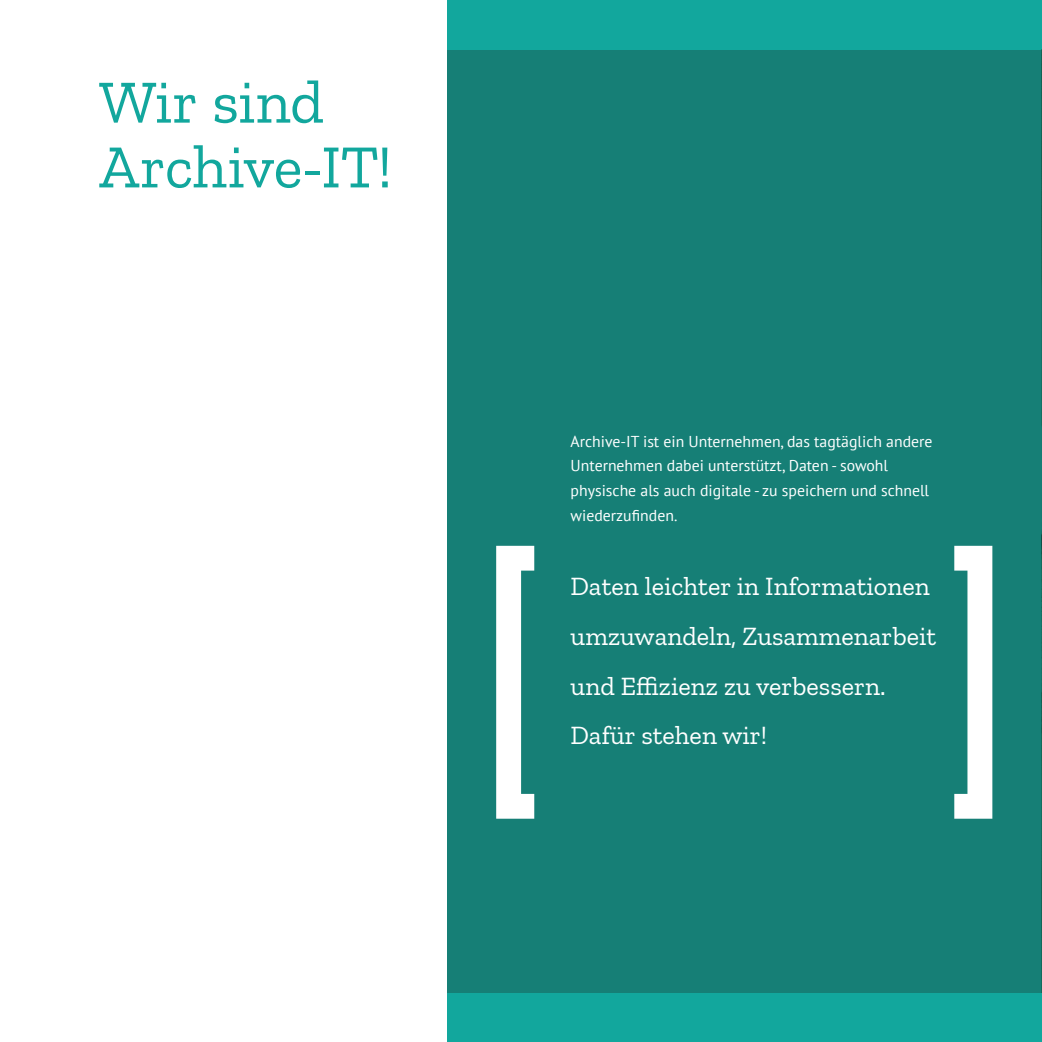
<style>
.page{position:relative;width:1042px;height:1042px;background:#fff}
.page>*{position:absolute;margin:0;border:0;box-sizing:border-box;transform-origin:0 0}
.t1{font:61.25px "Zilla Slab";letter-spacing:-.01em;color:#12a79d}
.t2{font:26.25px/49.5px "Zilla Slab";color:#fff}
.t3{font:15.75px/24.8px "PT Sans";color:#fff}
</style>
<div class="page">
<div style="left:446px;top:0;width:596px;height:1042px;background:#12a79d"></div>
<div style="left:446px;top:50px;width:596px;height:942px;background:#167f76"></div>
<img style="left:1041px;top:50px;width:1px;height:942px">
<svg style="left:954px;top:546px;width:38px;height:273px"></svg>
<svg style="left:496px;top:546px;width:38px;height:273px"></svg>
<p class="t1" style="left:99px;top:69px;width:226px">Wir sind</p>
<p class="t1" style="left:99px;top:133px;width:294px">Archive-IT!</p>
<p class="t3" style="left:570px;top:428px;width:363px">Archive-IT ist ein Unternehmen, das tagtäglich andere Unternehmen dabei unterstützt, Daten - sowohl physische als auch digitale - zu speichern und schnell wiederzufinden.</p>
<p class="t2" style="left:570px;top:562px;width:367px">Daten leichter in Informationen umzuwandeln, Zusammenarbeit und Effizienz zu verbessern.<br>Dafür stehen wir!</p>
</div>
